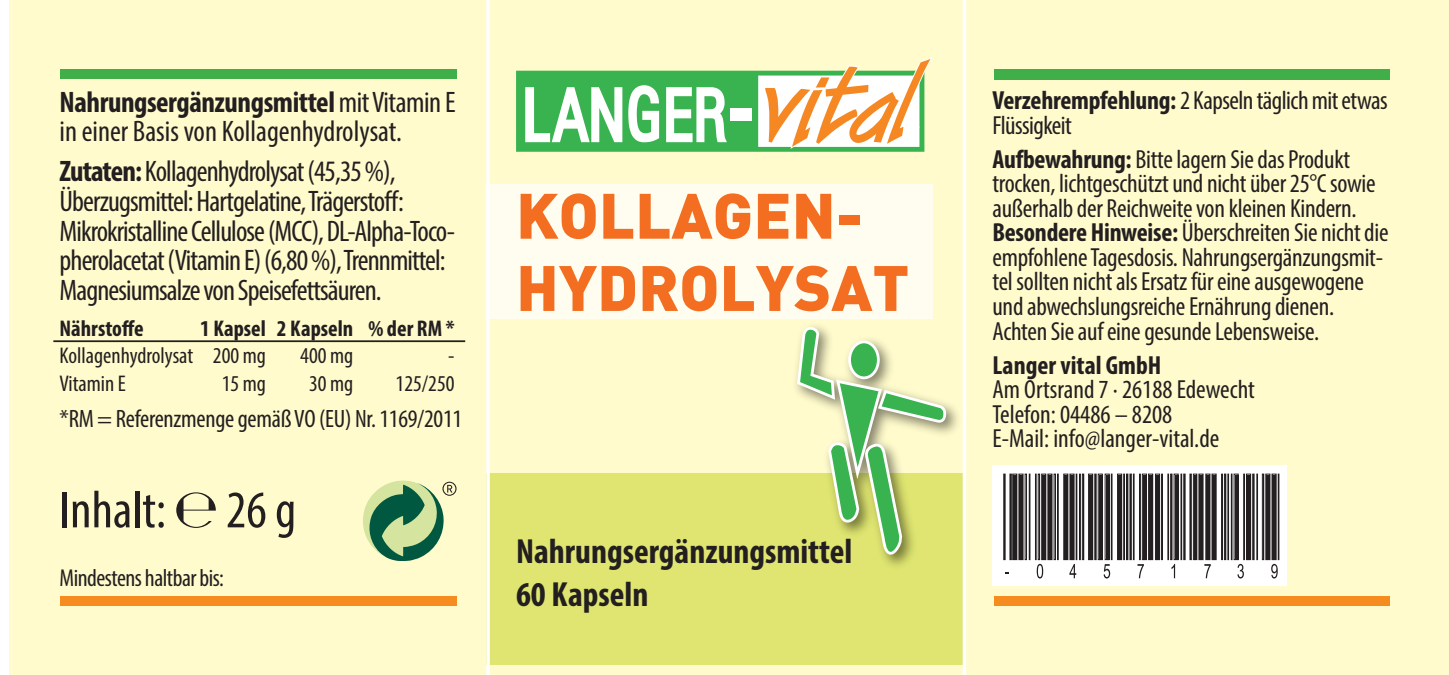
<style>
.page{position:relative;width:1449px;height:675px;background:#fff}
.page>*{position:absolute;margin:0;border:0;box-sizing:border-box;transform-origin:0 0}
.t1{font:900 63px/72.1px "DI Nbek";color:#f36e21}
.t2{font:condensed 52.85px "Myriad Pro";color:#231f20}
.t3{font:700 condensed 35px/42px "Myriad Pro";color:#231f20}
.t4{font:condensed 29.75px/29.8px "Myriad Pro";letter-spacing:-.03em;color:#231f20}
.t5{font:condensed 29.75px/29.8px "Myriad Pro";color:#231f20}
.t6{font:condensed 26.25px/24.5px "Myriad Pro";letter-spacing:-.01em;color:#231f20}
.t7{font:700 condensed 26.25px "Myriad Pro";color:#231f20}
.t8{font:condensed 25.2px "Myriad Pro";letter-spacing:-.01em;color:#231f20}
.t9{font:condensed 24.5px "Myriad Pro";letter-spacing:-.02em;color:#231f20}
.t10{font:condensed 22.75px "Myriad Pro";color:#231f20}
.t11{font:700 condensed 22.75px "Myriad Pro";color:#231f20}
.s1{font-weight:700}
</style>
<div class="page">
<div style="left:10px;top:0;width:1439px;height:675px;background:#fffbcc"></div>
<div style="left:60px;top:69px;width:396px;height:10px;background:#40ae49"></div>
<div style="left:60px;top:595px;width:396px;height:10px;background:#f68b1f"></div>
<div style="left:993px;top:69px;width:396px;height:11px;background:#40ae49"></div>
<div style="left:993px;top:595px;width:396px;height:10px;background:#f68b1f"></div>
<div style="left:486px;top:185px;width:447px;height:134px;background:#fffdef"></div>
<div style="left:486px;top:473px;width:476px;height:192px;background:#dfe570"></div>
<svg style="left:486px;top:0;width:4px;height:675px;fill:#fffefd"></svg>
<svg style="left:367px;top:481px;width:89px;height:80px"></svg>
<svg style="left:516px;top:57px;width:416px;height:95px;background:#b0d39a"></svg>
<img style="left:796px;top:326px;width:162px;height:240px">
<svg style="left:797px;top:327px;width:149px;height:227px"></svg>
<svg style="left:962px;top:0;width:4px;height:675px;fill:#fff"></svg>
<svg style="left:992px;top:465px;width:294px;height:120px;background:#dedddd"></svg>
<div style="left:1003px;top:474px;width:2px;height:86px;border:1px solid #231f20"></div>
<div style="left:1009px;top:474px;width:2px;height:86px;border:1px solid #231f20"></div>
<hr style="left:1013px;top:475px;width:4px;height:84px;background:#231f20">
<div style="left:1012px;top:474px;width:5px;height:86px;border:1px solid #231f20"></div>
<hr style="left:1019px;top:475px;width:4px;height:84px;background:#231f20">
<div style="left:1018px;top:474px;width:5px;height:86px;border:1px solid #231f20"></div>
<div style="left:1024px;top:474px;width:3px;height:86px;border:1px solid #231f20"></div>
<div style="left:1029px;top:474px;width:1px;height:86px;border:1px solid #231f20"></div>
<div style="left:1035px;top:474px;width:1px;height:86px;border:1px solid #231f20"></div>
<div style="left:1038px;top:474px;width:2px;height:86px;border:1px solid #231f20"></div>
<hr style="left:1042px;top:475px;width:3px;height:84px;background:#231f20">
<div style="left:1041px;top:474px;width:5px;height:86px;border:1px solid #231f20"></div>
<hr style="left:1048px;top:475px;width:4px;height:84px;background:#231f20">
<div style="left:1047px;top:474px;width:5px;height:86px;border:1px solid #231f20"></div>
<div style="left:1057px;top:474px;width:1px;height:86px;border:1px solid #231f20"></div>
<hr style="left:1064px;top:475px;width:4px;height:84px;background:#231f20">
<div style="left:1063px;top:474px;width:5px;height:86px;border:1px solid #231f20"></div>
<hr style="left:1070px;top:475px;width:4px;height:84px;background:#231f20">
<div style="left:1069px;top:474px;width:5px;height:86px;border:1px solid #231f20"></div>
<div style="left:1075px;top:474px;width:2px;height:86px;border:1px solid #231f20"></div>
<div style="left:1079px;top:474px;width:1px;height:86px;border:1px solid #231f20"></div>
<div style="left:1082px;top:474px;width:2px;height:86px;border:1px solid #231f20"></div>
<hr style="left:1089px;top:475px;width:3px;height:84px;background:#231f20">
<div style="left:1088px;top:474px;width:5px;height:86px;border:1px solid #231f20"></div>
<div style="left:1094px;top:474px;width:2px;height:86px;border:1px solid #231f20"></div>
<div style="left:1098px;top:474px;width:4px;height:86px;border:1px solid #231f20"></div>
<hr style="left:1105px;top:475px;width:4px;height:84px;background:#231f20">
<div style="left:1104px;top:474px;width:5px;height:86px;border:1px solid #231f20"></div>
<div style="left:1111px;top:474px;width:1px;height:86px;border:1px solid #231f20"></div>
<hr style="left:1118px;top:475px;width:3px;height:84px;background:#231f20">
<div style="left:1117px;top:474px;width:5px;height:86px;border:1px solid #231f20"></div>
<div style="left:1123px;top:474px;width:1px;height:86px;border:1px solid #231f20"></div>
<div style="left:1126px;top:474px;width:2px;height:86px;border:1px solid #231f20"></div>
<div style="left:1129px;top:474px;width:2px;height:86px;border:1px solid #231f20"></div>
<div style="left:1133px;top:474px;width:1px;height:86px;border:1px solid #231f20"></div>
<div style="left:1139px;top:474px;width:1px;height:86px;border:1px solid #231f20"></div>
<div style="left:1142px;top:474px;width:4px;height:86px;border:1px solid #231f20"></div>
<hr style="left:1149px;top:475px;width:3px;height:84px;background:#231f20">
<div style="left:1148px;top:474px;width:5px;height:86px;border:1px solid #231f20"></div>
<hr style="left:1156px;top:475px;width:3px;height:84px;background:#231f20">
<div style="left:1155px;top:474px;width:5px;height:86px;border:1px solid #231f20"></div>
<div style="left:1161px;top:474px;width:1px;height:86px;border:1px solid #231f20"></div>
<div style="left:1167px;top:474px;width:2px;height:86px;border:1px solid #231f20"></div>
<div style="left:1170px;top:474px;width:2px;height:86px;border:1px solid #231f20"></div>
<hr style="left:1174px;top:475px;width:4px;height:84px;background:#231f20">
<div style="left:1173px;top:474px;width:5px;height:86px;border:1px solid #231f20"></div>
<div style="left:1180px;top:474px;width:2px;height:86px;border:1px solid #231f20"></div>
<div style="left:1183px;top:474px;width:2px;height:86px;border:1px solid #231f20"></div>
<div style="left:1189px;top:474px;width:2px;height:86px;border:1px solid #231f20"></div>
<div style="left:1193px;top:474px;width:4px;height:86px;border:1px solid #231f20"></div>
<hr style="left:1199px;top:475px;width:4px;height:84px;background:#231f20">
<div style="left:1198px;top:474px;width:5px;height:86px;border:1px solid #231f20"></div>
<hr style="left:1206px;top:475px;width:4px;height:84px;background:#231f20">
<div style="left:1205px;top:474px;width:5px;height:86px;border:1px solid #231f20"></div>
<hr style="left:1212px;top:475px;width:4px;height:84px;background:#231f20">
<div style="left:1211px;top:474px;width:5px;height:86px;border:1px solid #231f20"></div>
<div style="left:1221px;top:474px;width:1px;height:86px;border:1px solid #231f20"></div>
<div style="left:1224px;top:474px;width:2px;height:86px;border:1px solid #231f20"></div>
<div style="left:1227px;top:474px;width:2px;height:86px;border:1px solid #231f20"></div>
<div style="left:1231px;top:474px;width:1px;height:86px;border:1px solid #231f20"></div>
<hr style="left:1234px;top:475px;width:4px;height:84px;background:#231f20">
<div style="left:1233px;top:474px;width:5px;height:86px;border:1px solid #231f20"></div>
<div style="left:1243px;top:474px;width:1px;height:86px;border:1px solid #231f20"></div>
<hr style="left:1247px;top:475px;width:3px;height:84px;background:#231f20">
<div style="left:1246px;top:474px;width:5px;height:86px;border:1px solid #231f20"></div>
<div style="left:1252px;top:474px;width:2px;height:86px;border:1px solid #231f20"></div>
<div style="left:1262px;top:474px;width:2px;height:86px;border:1px solid #231f20"></div>
<hr style="left:1266px;top:475px;width:4px;height:84px;background:#231f20">
<div style="left:1265px;top:474px;width:5px;height:86px;border:1px solid #231f20"></div>
<hr style="left:1272px;top:475px;width:4px;height:84px;background:#231f20">
<div style="left:1271px;top:474px;width:5px;height:86px;border:1px solid #231f20"></div>
<div style="left:1277px;top:474px;width:2px;height:86px;border:1px solid #231f20"></div>
<svg style="left:1036px;top:564px;width:7px;height:14px"></svg>
<svg style="left:1069px;top:564px;width:7px;height:14px"></svg>
<svg style="left:1103px;top:564px;width:7px;height:14px"></svg>
<svg style="left:1137px;top:564px;width:7px;height:14px"></svg>
<svg style="left:1171px;top:564px;width:4px;height:14px"></svg>
<svg style="left:1204px;top:564px;width:6px;height:14px"></svg>
<svg style="left:1237px;top:564px;width:6px;height:14px"></svg>
<svg style="left:1271px;top:564px;width:6px;height:14px"></svg>
<hr style="left:53px;top:340px;width:412px;height:2px;background:#231f20">
<p class="t5" style="left:60px;top:87px;width:397px"><span class="s1">Nahrungsergänzungsmittel</span> mit Vitamin E in einer Basis von Kollagenhydrolysat.</p>
<p class="t4" style="left:60px;top:156px;width:397px"><span class="s1">Zutaten:</span> Kollagenhydrolysat (45,35 %), Überzugsmittel: Hartgelatine, Trägerstoff:<br>Mikrokristalline Cellulose (MCC), DL-Alpha-Toco&shy;pherolacetat (Vitamin E) (6,80 %), Trennmittel:<br>Magnesiumsalze von Speisefettsäuren.</p>
<p class="t11" style="left:60px;top:314px;width:85px">Nährstoffe</p>
<p class="t11" style="left:200px;top:314px;width:256px">1 Kapsel 2 Kapseln % der RM *</p>
<p class="t10" style="left:60px;top:342px;width:208px">Kollagenhydrolysat 200 mg</p>
<p class="t10" style="left:300px;top:342px;width:55px">400 mg</p>
<p class="t10" style="left:448px;top:342px;width:8px">-</p>
<p class="t10" style="left:60px;top:370px;width:68px">Vitamin E</p>
<p class="t10" style="left:222px;top:370px;width:46px">15 mg</p>
<p class="t10" style="left:309px;top:370px;width:46px">30 mg</p>
<p class="t10" style="left:395px;top:370px;width:60px">125/250</p>
<p class="t8" style="left:60px;top:403px;width:404px">*RM = Referenzmenge gemäß VO (EU) Nr. 1169/2011</p>
<h2 class="t2" style="left:60px;top:478px;width:238px">Inhalt: <span class="s1">℮</span> 26 g</h2>
<p class="t9" style="left:60px;top:562px;width:166px">Mindestens haltbar bis:</p>
<h1 class="t1" style="left:516px;top:176px;width:395px">KOLLAGEN-<br>HYDROLYSAT</h1>
<h3 class="t3" style="left:516px;top:530px;width:338px">Nahrungsergänzungsmittel<br>60 Kapseln</h3>
<p class="t6" style="left:992px;top:88px;width:397px"><span class="s1">Verzehrempfehlung:</span> 2 Kapseln täglich mit etwas<br>Flüssigkeit</p>
<p class="t6" style="left:992px;top:147px;width:398px"><span class="s1">Aufbewahrung:</span> Bitte lagern Sie das Produkt trocken, lichtgeschützt und nicht über 25°C sowie außerhalb der Reichweite von kleinen Kindern.<br><span class="s1">Besondere Hinweise:</span> Überschreiten Sie nicht die empfohlene Tagesdosis. Nahrungsergänzungsmit&shy;tel sollten nicht als Ersatz für eine ausgewogene und abwechslungsreiche Ernährung dienen.<br>Achten Sie auf eine gesunde Lebensweise.</p>
<p class="t7" style="left:992px;top:349px;width:170px">Langer vital GmbH</p>
<p class="t6" style="left:992px;top:377px;width:264px">Am Ortsrand 7 · 26188 Edewecht<br>Telefon: 04486 – 8208<br>E-Mail: info@langer-vital.de</p>
</div>
